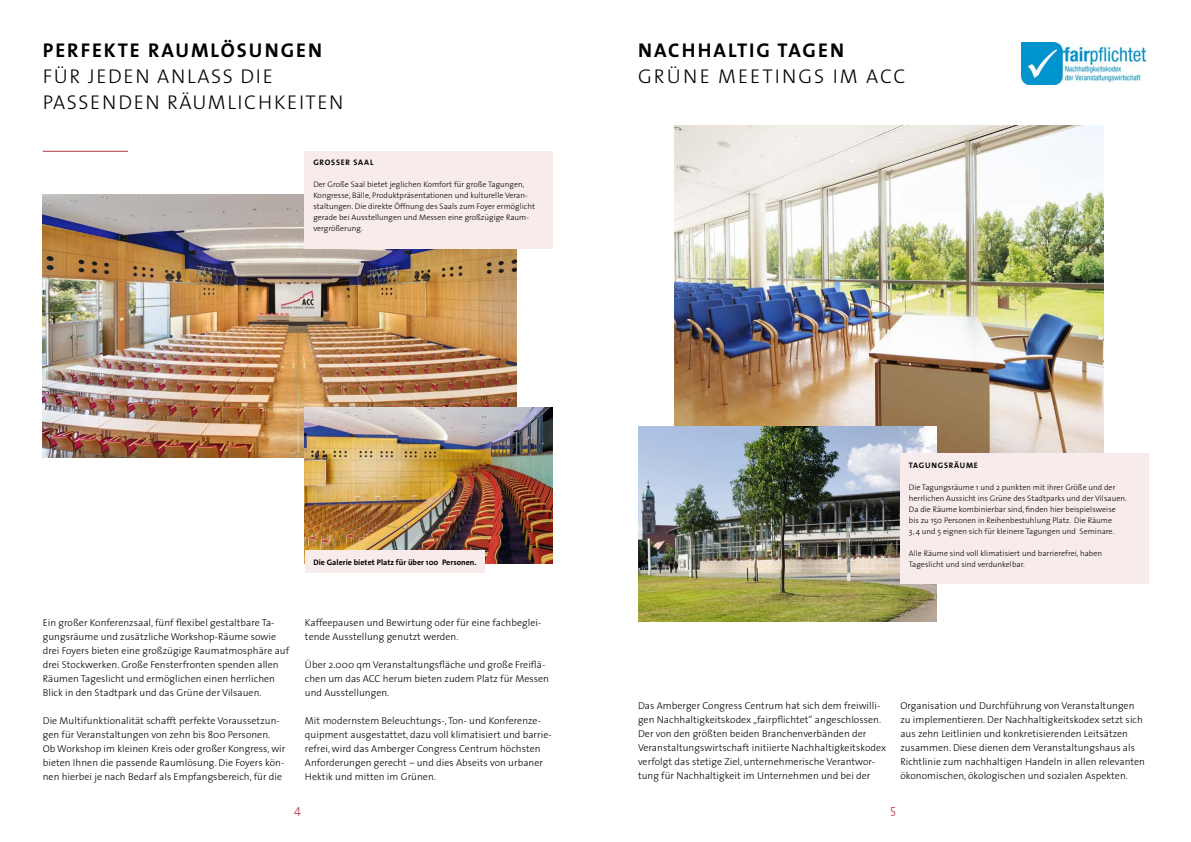
<style>
.page{position:relative;width:1191px;height:842px;background:#fff}
.page>*{position:absolute;margin:0;border:0;box-sizing:border-box;transform-origin:0 0}
.t1{font:20px/26px "The Sans Light Caps";letter-spacing:.08em;color:#000}
.t2{font:700 20px "The Sans";letter-spacing:.1em;color:#000}
.t3{font:20px "The Sans Light Caps";letter-spacing:.1em;color:#000}
.t4{font:13px "The Sans Light Caps";color:#b33548}
.t5{font:300 10px/14px "The Sans";letter-spacing:.005em;color:#000}
.t6{font:300 8px/11px "The Sans";letter-spacing:.005em;color:#000}
.t7{font:700 8px "The Sans";letter-spacing:.005em;color:#000}
.t8{font:700 8px "The Sans";letter-spacing:.1em;color:#000}
</style>
<div class="page">
<img style="left:674px;top:126px;width:429px;height:328px">
<img style="left:43px;top:194px;width:473px;height:263px">
<img style="left:638px;top:427px;width:299px;height:195px">
<hr style="left:43px;top:151px;width:85px;height:1px;background:#b33548">
<div style="left:305px;top:151px;width:248px;height:97px;background:#f7ebeb"></div>
<div style="left:900px;top:454px;width:248px;height:130px;background:#f7ebeb"></div>
<img style="left:1021px;top:43px;width:124px;height:41px">
<img style="left:305px;top:408px;width:248px;height:156px">
<div style="left:305px;top:551px;width:180px;height:22px;background:#f7ebeb"></div>
<h1 class="t2" style="left:43px;top:33px;width:281px">PERFEKTE RAUMLÖSUNGEN</h1>
<h1 class="t1" style="left:43px;top:63px;width:302px">FÜR JEDEN ANLASS DIE<br>PASSENDEN RÄUMLICHKEITEN</h1>
<p class="t8" style="left:313px;top:156px;width:62px">GROSSER SAAL</p>
<p class="t6" style="left:313px;top:179px;width:223px">Der Große Saal bietet jeglichen Komfort für große Tagungen, Kongresse, Bälle, Produktpräsentationen und kulturelle Veran&shy;staltungen. Die direkte Öffnung des Saals zum Foyer ermöglicht gerade bei Ausstellungen und Messen eine großzügige Raum&shy;vergrößerung.</p>
<h1 class="t2" style="left:638px;top:33px;width:207px">NACHHALTIG TAGEN</h1>
<h1 class="t3" style="left:638px;top:60px;width:269px">GRÜNE MEETINGS IM ACC</h1>
<p class="t7" style="left:313px;top:555px;width:165px">Die Galerie bietet Platz für über 100 Personen.</p>
<p class="t5" style="left:43px;top:615px;width:248px">Ein großer Konferenzsaal, fünf flexibel gestaltbare Ta&shy;gungsräume und zusätzliche Workshop-Räume sowie drei Foyers bieten eine großzügige Raumatmosphäre auf drei Stockwerken. Große Fensterfronten spenden allen Räumen Tageslicht und ermöglichen einen herrlichen Blick in den Stadtpark und das Grüne der Vilsauen.</p>
<p class="t5" style="left:43px;top:713px;width:244px">Die Multifunktionalität schafft perfekte Voraussetzun&shy;gen für Veranstaltungen von zehn bis 800 Personen.<br>Ob Workshop im kleinen Kreis oder großer Kongress, wir bieten Ihnen die passende Raumlösung. Die Foyers kön&shy;nen hierbei je nach Bedarf als Empfangsbereich, für die</p>
<p class="t5" style="left:305px;top:615px;width:238px">Kaffeepausen und Bewirtung oder für eine fachbeglei&shy;tende Ausstellung genutzt werden.</p>
<p class="t5" style="left:305px;top:657px;width:246px">Über 2.000 qm Veranstaltungsfläche und große Freiflä&shy;chen um das ACC herum bieten zudem Platz für Messen und Ausstellungen.</p>
<p class="t5" style="left:305px;top:713px;width:248px">Mit modernstem Beleuchtungs-, Ton- und Konferenze&shy;quipment ausgestattet, dazu voll klimatisiert und barrie&shy;refrei, wird das Amberger Congress Centrum höchsten Anforderungen gerecht – und dies Abseits von urbaner Hektik und mitten im Grünen.</p>
<p class="t8" style="left:909px;top:458px;width:70px">TAGUNGSRÄUME</p>
<p class="t6" style="left:909px;top:481px;width:219px">Die Tagungsräume 1 und 2 punkten mit ihrer Größe und der herrlichen Aussicht ins Grüne des Stadtparks und der Vilsauen.<br>Da die Räume kombinierbar sind, finden hier beispielsweise bis zu 150 Personen in Reihenbestuhlung Platz. Die Räume<br>3, 4 und 5 eignen sich für kleinere Tagungen und Seminare.</p>
<p class="t6" style="left:909px;top:547px;width:195px">Alle Räume sind voll klimatisiert und barrierefrei, haben<br>Tageslicht und sind verdunkelbar.</p>
<p class="t5" style="left:638px;top:699px;width:250px">Das Amberger Congress Centrum hat sich dem freiwilli&shy;gen Nachhaltigkeitskodex „fairpflichtet“ angeschlossen.<br>Der von den größten beiden Branchenverbänden der Veranstaltungswirtschaft initiierte Nachhaltigkeitskodex verfolgt das stetige Ziel, unternehmerische Verantwor&shy;tung für Nachhaltigkeit im Unternehmen und bei der</p>
<p class="t5" style="left:900px;top:699px;width:246px">Organisation und Durchführung von Veranstaltungen zu implementieren. Der Nachhaltigkeitskodex setzt sich aus zehn Leitlinien und konkretisierenden Leitsätzen zusammen. Diese dienen dem Veranstaltungshaus als Richtlinie zum nachhaltigen Handeln in allen relevanten ökonomischen, ökologischen und sozialen Aspekten.</p>
<h2 class="t4" style="left:294px;top:800px;width:8px">4</h2>
<h2 class="t4" style="left:890px;top:800px;width:8px">5</h2>
</div>
